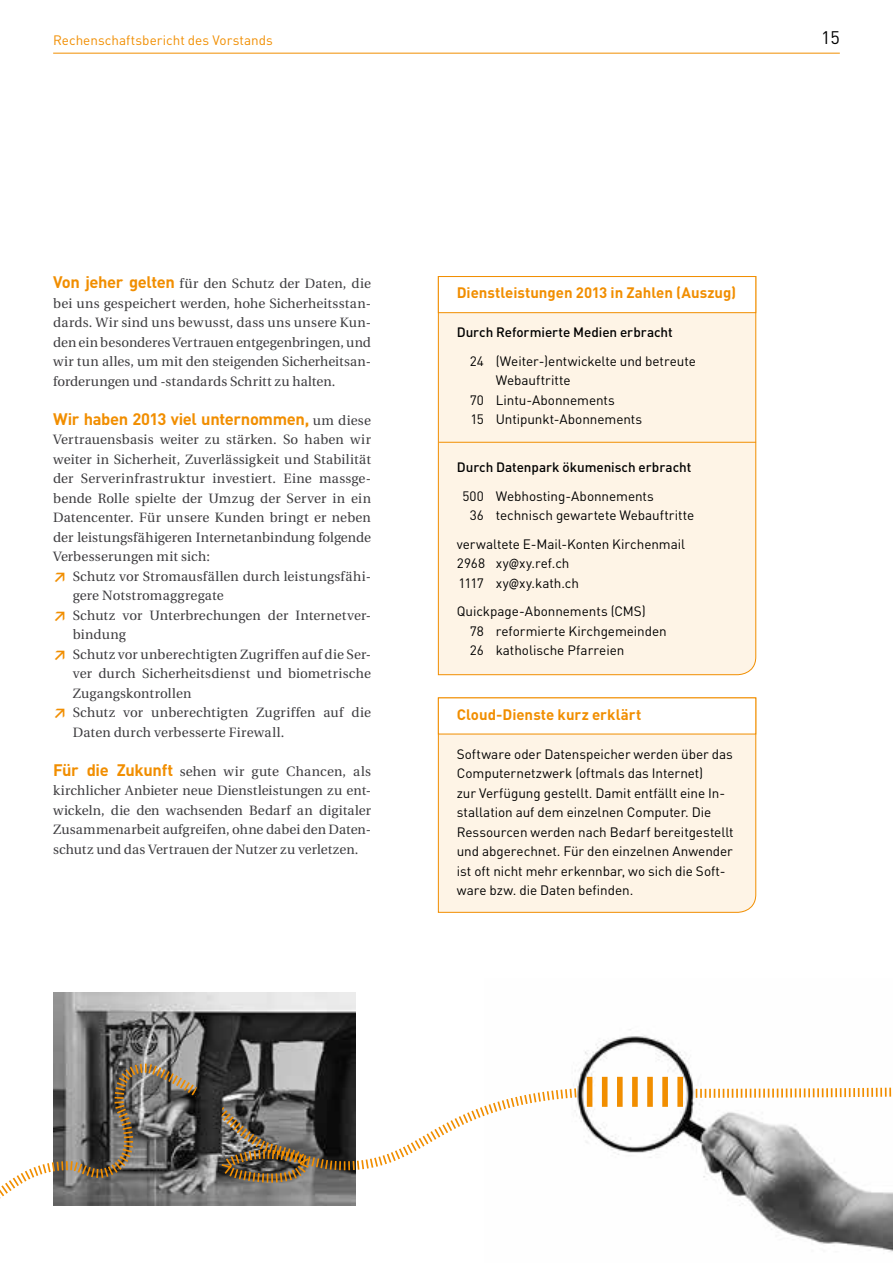
<style>
.page{position:relative;width:893px;height:1263px;background:#fff}
.page>*{position:absolute;margin:0;border:0;box-sizing:border-box;transform-origin:0 0}
.t1{font:18px "DI Nref";color:#000}
.t2{font:700 16.5px "DI Nref";letter-spacing:-.02em;color:#f18e00}
.t3{font:700 15px "DI Nref";color:#f18e00}
.t4{font:13.5px/19.5px "Utopia";letter-spacing:.01em;color:#3e3d40;text-align:justify}
.t5{font:13.5px/19.5px "DI Nref";letter-spacing:-.005em;color:#000}
.t6{font:500 13.5px "DI Nref";letter-spacing:-.005em;color:#000}
.t7{font:13.5px "DI Nref";color:#f18e00}
.s1{font-family:"DI Nref";font-weight:700;font-size:16.5px;color:#f18e00}
.s2{font-family:"Utopia";font-weight:400;font-size:13.5px;color:#3e3d40}
.s3{font-family:"DI Nref";font-weight:700;color:#f18e00}
</style>
<div class="page">
<hr style="left:53px;top:53px;width:787px;height:1px;background:#f18e00">
<img style="left:53px;top:992px;width:302px;height:65px">
<div style="left:438px;top:313px;width:318px;height:362px;background:#fef4e6"></div>
<div style="left:438px;top:734px;width:257px;height:179px;background:#fef4e6"></div>
<div style="left:438px;top:276px;width:318px;height:37px;background:#fff;border:1px solid #f18e00"></div>
<div style="left:438px;top:697px;width:318px;height:37px;background:#fff;border:1px solid #f18e00"></div>
<hr style="left:439px;top:442px;width:317px;height:1px;background:#f18e00">
<img style="left:577px;top:1029px;width:316px;height:223px">
<svg style="left:695px;top:645px;width:198px;height:454px"></svg>
<div style="left:587px;top:1077px;width:5px;height:30px;background:#f18e00"></div>
<div style="left:602px;top:1077px;width:5px;height:30px;background:#f18e00"></div>
<div style="left:617px;top:1077px;width:6px;height:30px;background:#f18e00"></div>
<div style="left:632px;top:1077px;width:6px;height:30px;background:#f18e00"></div>
<div style="left:647px;top:1077px;width:6px;height:30px;background:#f18e00"></div>
<div style="left:662px;top:1077px;width:6px;height:30px;background:#f18e00"></div>
<div style="left:677px;top:1077px;width:6px;height:30px;background:#f18e00"></div>
<svg style="left:0;top:1057px;width:577px;height:149px"></svg>
<img style="left:195px;top:1074px;width:28px;height:55px">
<p class="t7" style="left:53px;top:32px;width:221px">Rechenschaftsbericht des Vorstands</p>
<h1 class="t1" style="left:821px;top:27px;width:20px">15</h1>
<p class="t4" style="left:53px;top:274px;width:319px"><span class="s1">Von jeher gelten</span> für den Schutz der Daten, die bei uns gespeichert werden, hohe Sicherheitsstan&shy;dards. Wir sind uns bewusst, dass uns unsere Kun&shy;den ein besonderes Vertrauen entgegenbringen, und wir tun alles, um mit den steigenden Sicherheitsan&shy;forderungen und -standards Schritt zu halten.</p>
<p class="t2" style="left:53px;top:408px;width:319px">Wir haben 2013 viel unternommen, <span class="s2">um diese</span></p>
<p class="t4" style="left:53px;top:430px;width:319px">Vertrauensbasis weiter zu stärken. So haben wir</p>
<p class="t4" style="left:53px;top:449px;width:319px">weiter in Sicherheit, Zuverlässigkeit und Stabilität</p>
<p class="t4" style="left:53px;top:469px;width:319px">der Serverinfrastruktur investiert. Eine massge-</p>
<p class="t4" style="left:53px;top:488px;width:319px">bende Rolle spielte der Umzug der Server in ein</p>
<p class="t4" style="left:53px;top:508px;width:319px">Datencenter. Für unsere Kunden bringt er neben</p>
<p class="t4" style="left:53px;top:527px;width:319px">der leistungsfähigeren Internetanbindung folgende</p>
<p class="t4" style="left:53px;top:547px;width:158px">Verbesserungen mit sich:</p>
<p class="t4" style="left:53px;top:566px;width:319px"><span class="s3">≥</span> Schutz vor Stromausfällen durch leistungsfähi-</p>
<p class="t4" style="left:73px;top:586px;width:153px">gere Notstromaggregate</p>
<p class="t4" style="left:53px;top:605px;width:319px"><span class="s3">≥</span> Schutz vor Unterbrechungen der Internetver-</p>
<p class="t4" style="left:73px;top:625px;width:55px">bindung</p>
<p class="t4" style="left:53px;top:644px;width:319px"><span class="s3">≥</span> Schutz vor unberechtigten Zugriffen auf die Ser-</p>
<p class="t4" style="left:73px;top:664px;width:300px">ver durch Sicherheitsdienst und biometrische</p>
<p class="t4" style="left:73px;top:683px;width:120px">Zugangskontrollen</p>
<p class="t4" style="left:53px;top:703px;width:319px"><span class="s3">≥</span> Schutz vor unberechtigten Zugriffen auf die</p>
<p class="t4" style="left:73px;top:722px;width:213px">Daten durch verbesserte Firewall.</p>
<p class="t4" style="left:53px;top:761px;width:319px"><span class="s1">Für die Zukunft</span> sehen wir gute Chancen, als kirchlicher Anbieter neue Dienstleistungen zu ent&shy;wickeln, die den wachsenden Bedarf an digitaler Zusammenarbeit aufgreifen, ohne dabei den Daten&shy;schutz und das Vertrauen der Nutzer zu verletzen.</p>
<p class="t3" style="left:457px;top:283px;width:281px">Dienstleistungen 2013 in Zahlen (Auszug)</p>
<p class="t6" style="left:457px;top:324px;width:218px">Durch Reformierte Medien erbracht</p>
<p class="t5" style="left:470px;top:351px;width:228px">24 (Weiter-)entwickelte und betreute</p>
<p class="t5" style="left:496px;top:371px;width:76px">Webauftritte</p>
<p class="t5" style="left:470px;top:390px;width:147px">70 Lintu-Abonnements</p>
<p class="t5" style="left:470px;top:410px;width:173px">15 Untipunkt-Abonnements</p>
<p class="t6" style="left:457px;top:459px;width:236px">Durch Datenpark ökumenisch erbracht</p>
<p class="t5" style="left:470px;top:486px;width:226px;text-indent:-7px">500 Webhosting-Abonnements<br>36 technisch gewartete Webauftritte</p>
<p class="t5" style="left:457px;top:534px;width:230px">verwaltete E-Mail-Konten Kirchenmail<br>2968 xy@xy.ref.ch<br>1117 xy@xy.kath.ch</p>
<p class="t5" style="left:470px;top:602px;width:198px;text-indent:-13px">Quickpage-Abonnements (CMS)<br>78 reformierte Kirchgemeinden<br>26 katholische Pfarreien</p>
<p class="t3" style="left:457px;top:705px;width:186px">Cloud-Dienste kurz erklärt</p>
<p class="t5" style="left:457px;top:744px;width:278px">Software oder Datenspeicher werden über das Computernetzwerk (oftmals das Internet)<br>zur Verfügung gestellt. Damit entfällt eine In&shy;stallation auf dem einzelnen Computer. Die Ressourcen werden nach Bedarf bereitgestellt und abgerechnet. Für den einzelnen Anwender ist oft nicht mehr erkennbar, wo sich die Soft&shy;ware bzw. die Daten befinden.</p>
</div>
